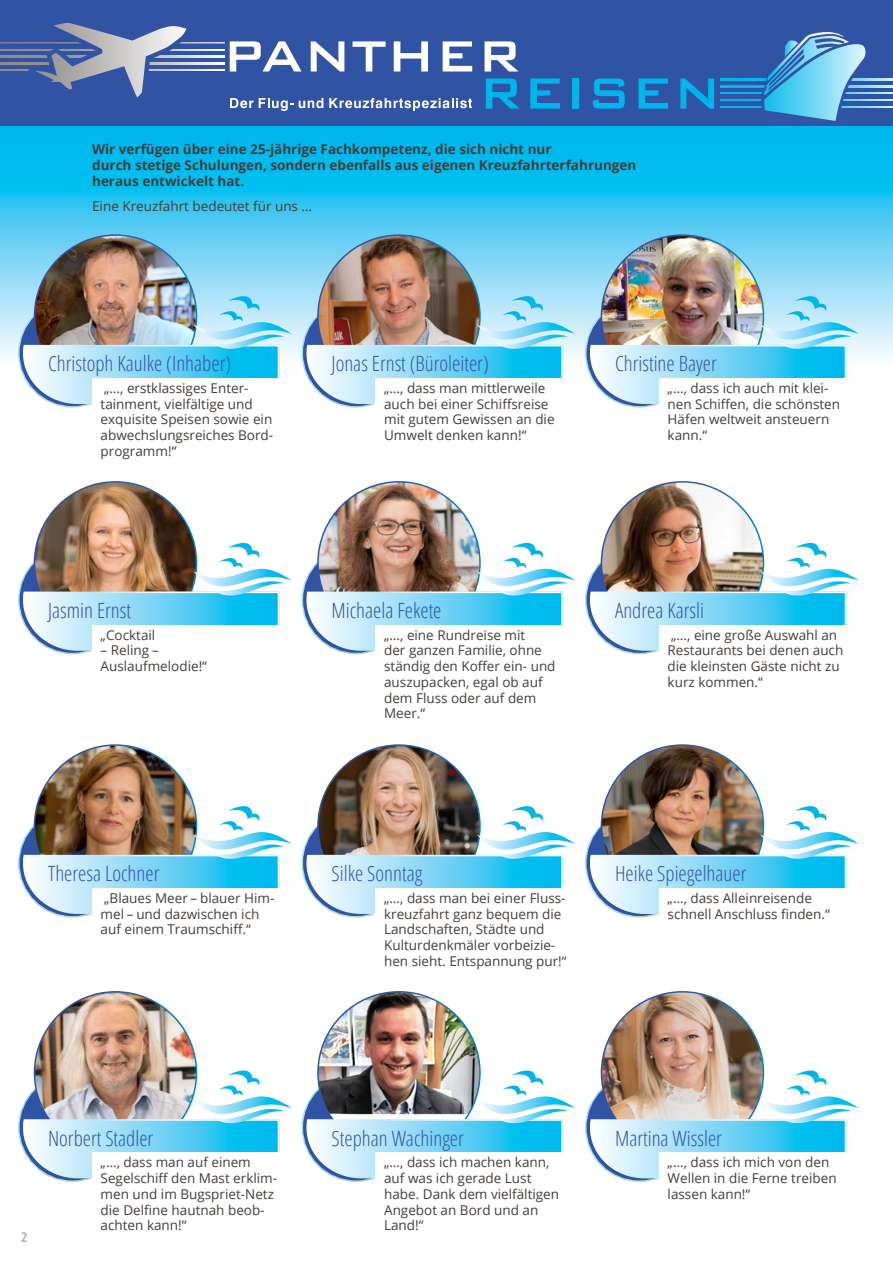
<style>
.page{position:relative;width:893px;height:1263px;background:#fff}
.page>*{position:absolute;margin:0;border:0;box-sizing:border-box;transform-origin:0 0}
.t1{font:300 21px "Open Sans Condensed";color:#3053a4}
.t2{font:13.5px/15.8px "Open Sans";color:#443d38}
.t3{font:700 13.5px/15.8px "Open Sans";color:#443d38}
.t4{font:700 13.5px "Open Sans Condensed";color:#b8b6b5}
</style>
<div class="page">
<svg style="left:0;top:126px;width:893px;height:238px;background:#37c6f1"></svg>
<img style="left:34px;top:235px;width:162px;height:54px">
<img style="left:318px;top:235px;width:162px;height:162px;border-radius:81px">
<img style="left:601px;top:235px;width:162px;height:162px;border-radius:81px">
<img style="left:23px;top:289px;width:269px;height:115px">
<img style="left:306px;top:289px;width:269px;height:115px">
<img style="left:590px;top:289px;width:269px;height:115px">
<img style="left:34px;top:482px;width:162px;height:162px;border-radius:81px">
<img style="left:318px;top:482px;width:162px;height:162px;border-radius:81px">
<img style="left:605px;top:482px;width:155px;height:53px">
<img style="left:23px;top:535px;width:269px;height:116px">
<img style="left:306px;top:535px;width:269px;height:116px">
<img style="left:590px;top:535px;width:269px;height:116px">
<img style="left:34px;top:745px;width:162px;height:162px;border-radius:81px">
<img style="left:318px;top:745px;width:162px;height:162px;border-radius:81px">
<img style="left:601px;top:745px;width:162px;height:162px;border-radius:81px">
<img style="left:23px;top:798px;width:269px;height:116px">
<img style="left:306px;top:798px;width:269px;height:116px">
<img style="left:590px;top:798px;width:269px;height:116px">
<img style="left:34px;top:992px;width:162px;height:162px;border-radius:81px">
<img style="left:318px;top:992px;width:162px;height:162px;border-radius:81px">
<img style="left:601px;top:992px;width:162px;height:162px;border-radius:81px">
<img style="left:23px;top:1063px;width:269px;height:115px">
<img style="left:306px;top:1063px;width:269px;height:115px">
<img style="left:590px;top:1063px;width:269px;height:115px">
<div style="left:0;top:0;width:893px;height:126px;background:#3053a4"></div>
<svg style="left:720px;top:79px;width:173px;height:1px"></svg>
<svg style="left:720px;top:86px;width:173px;height:1px"></svg>
<svg style="left:720px;top:93px;width:173px;height:1px"></svg>
<svg style="left:720px;top:100px;width:173px;height:1px"></svg>
<svg style="left:720px;top:106px;width:173px;height:2px"></svg>
<svg style="left:486px;top:79px;width:34px;height:30px"></svg>
<svg style="left:530px;top:79px;width:30px;height:30px"></svg>
<div style="left:572px;top:79px;width:7px;height:30px;background:#00b5ec"></div>
<svg style="left:593px;top:79px;width:32px;height:30px"></svg>
<svg style="left:638px;top:79px;width:30px;height:30px"></svg>
<svg style="left:680px;top:79px;width:34px;height:30px"></svg>
<svg style="left:485px;top:41px;width:34px;height:31px"></svg>
<svg style="left:0;top:22px;width:472px;height:89px"></svg>
<svg style="left:761px;top:32px;width:108px;height:89px"></svg>
<p class="t3" style="left:92px;top:141px;width:546px">Wir verfügen über eine 25-jährige Fachkompetenz, die sich nicht nur<br>durch stetige Schulungen, sondern ebenfalls aus eigenen Kreuzfahrterfahrungen heraus entwickelt hat.</p>
<p class="t2" style="left:92px;top:198px;width:222px">Eine Kreuzfahrt bedeutet für uns …</p>
<h1 class="t1" style="left:48px;top:350px;width:185px">Christoph Kaulke (Inhaber)</h1>
<h1 class="t1" style="left:332px;top:350px;width:159px">Jonas Ernst (Büroleiter)</h1>
<h1 class="t1" style="left:615px;top:350px;width:103px">Christine Bayer</h1>
<p class="t2" style="left:101px;top:380px;width:174px">„…, erstklassiges Enter&shy;tainment, vielfältige und exquisite Speisen sowie ein abwechslungsreiches Bord&shy;programm!“</p>
<p class="t2" style="left:384px;top:380px;width:172px">„…, dass man mittlerweile auch bei einer Schiffsreise mit gutem Gewissen an die<br>Umwelt denken kann!“</p>
<p class="t2" style="left:668px;top:380px;width:174px">„…, dass ich auch mit klei&shy;nen Schiffen, die schönsten<br>Häfen weltweit ansteuern kann.“</p>
<h1 class="t1" style="left:48px;top:596px;width:84px">Jasmin Ernst</h1>
<h1 class="t1" style="left:332px;top:596px;width:111px">Michaela Fekete</h1>
<h1 class="t1" style="left:615px;top:596px;width:91px">Andrea Karsli</h1>
<p class="t2" style="left:101px;top:626px;width:56px">„Cocktail</p>
<p class="t2" style="left:101px;top:642px;width:108px">– Reling –<br>Auslaufmelodie!“</p>
<p class="t2" style="left:384px;top:626px;width:173px">„…, eine Rundreise mit<br>der ganzen Familie, ohne ständig den Koffer ein- und auszupacken, egal ob auf dem Fluss oder auf dem<br>Meer.“</p>
<p class="t2" style="left:668px;top:626px;width:177px">„…, eine große Auswahl an<br>Restaurants bei denen auch die kleinsten Gäste nicht zu kurz kommen.“</p>
<h1 class="t1" style="left:48px;top:859px;width:113px">Theresa Lochner</h1>
<h1 class="t1" style="left:332px;top:859px;width:92px">Silke Sonntag</h1>
<h1 class="t1" style="left:615px;top:859px;width:133px">Heike Spiegelhauer</h1>
<p class="t2" style="left:101px;top:890px;width:175px">„Blaues Meer – blauer Him&shy;mel – und dazwischen ich auf einem Traumschiff.“</p>
<p class="t2" style="left:384px;top:890px;width:184px">„…, dass man bei einer Fluss&shy;kreuzfahrt ganz bequem die<br>Landschaften, Städte und<br>Kulturdenkmäler vorbeizie&shy;hen sieht. Entspannung pur!“</p>
<p class="t2" style="left:668px;top:890px;width:164px">„…, dass Alleinreisende schnell Anschluss finden.“</p>
<p class="t4" style="left:21px;top:1228px;width:8px">2</p>
<h1 class="t1" style="left:48px;top:1124px;width:107px">Norbert Stadler</h1>
<h1 class="t1" style="left:332px;top:1124px;width:134px">Stephan Wachinger</h1>
<h1 class="t1" style="left:615px;top:1124px;width:108px">Martina Wissler</h1>
<p class="t2" style="left:101px;top:1154px;width:178px">„…, dass man auf einem<br>Segelschiff den Mast erklim&shy;men und im Bugspriet-Netz die Delfine hautnah beob&shy;achten kann!“</p>
<p class="t2" style="left:384px;top:1154px;width:177px">„…, dass ich machen kann, auf was ich gerade Lust habe. Dank dem vielfältigen<br>Angebot an Bord und an<br>Land!“</p>
<p class="t2" style="left:668px;top:1154px;width:171px">„…, dass ich mich von den<br>Wellen in die Ferne treiben lassen kann!“</p>
</div>
